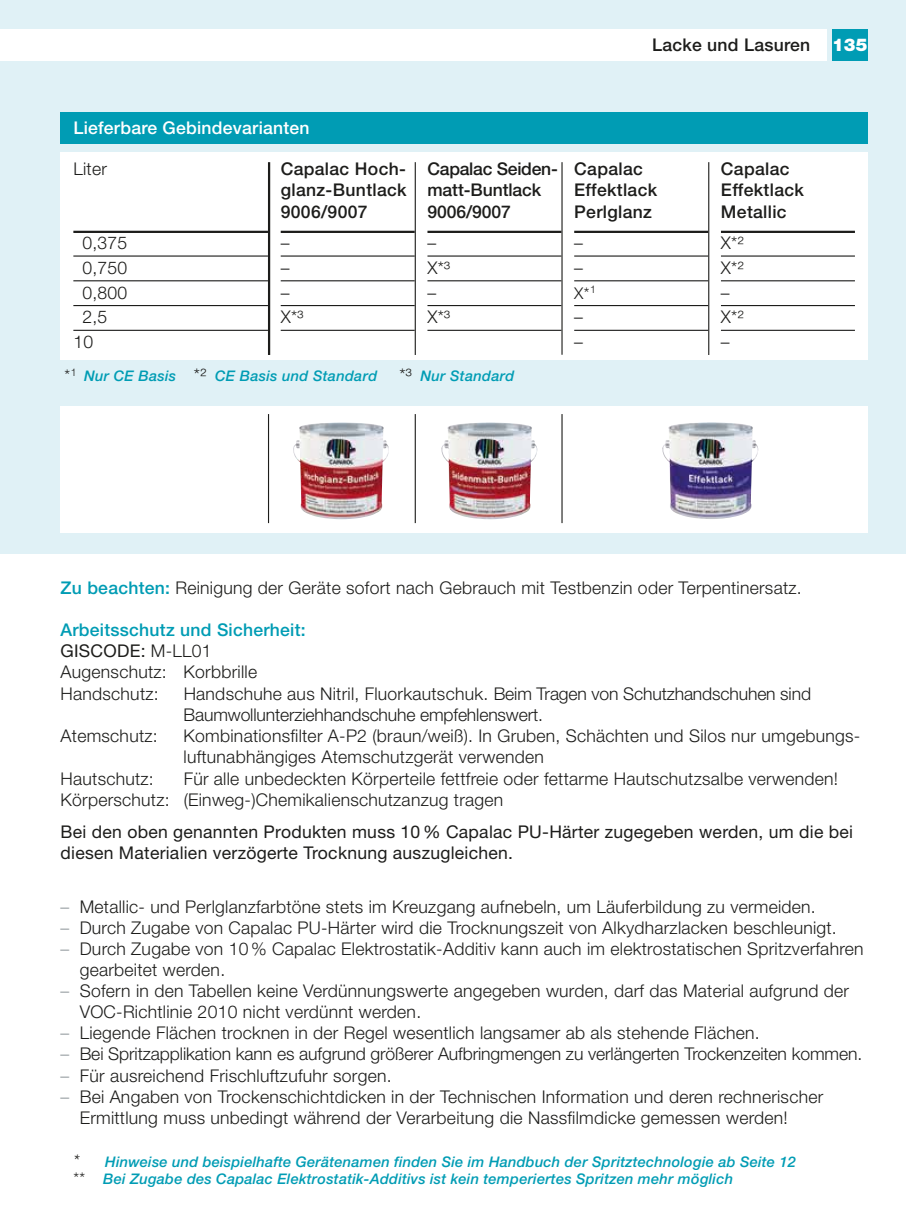
<style>
.page{position:relative;width:906px;height:1225px;background:#fff}
.page>*{position:absolute;margin:0;border:0;box-sizing:border-box;transform-origin:0 0}
.t1{font:300 17.55px/24.8px "Helvetica Neue LT";letter-spacing:.015em;color:#1d1d1b}
.t2{font:17.55px/21.2px "Helvetica Neue LT";letter-spacing:.015em;color:#1d1d1b}
.t3{font:300 17.55px/21.2px "Helvetica Neue LT";letter-spacing:-.01em;color:#1d1d1b}
.t4{font:500 17.55px/21.4px "Helvetica Neue LT";letter-spacing:.02em;color:#1d1d1b}
.t5{font:300 17.55px "Helvetica Neue LT";letter-spacing:-.005em;color:#1d1d1b}
.t6{font:500 17.55px/21.4px "Helvetica Neue LT";letter-spacing:-.005em;color:#1d1d1b}
.t7{font:500 17.55px "Helvetica Neue LT";letter-spacing:.015em;color:#fff}
.t8{font:900 17.55px "Helvetica Neue LT";color:#fff}
.t9{font:300 16.2px "Helvetica Neue LT";color:#1d1d1b}
.t10{font:italic 500 14.62px/16.9px "Helvetica Neue LT";letter-spacing:.015em;color:#009cb4}
.s1{font-weight:300;font-style:normal;font-size:16.2px;color:#1d1d1b}
.s2{font-weight:300;font-style:normal;font-size:17.55px;color:#1d1d1b}
.s3{font-weight:500;color:#009cb4}
.s4{font-weight:400}
.s5{color:#91989c}
.s6{font-weight:300;font-size:17.55px;color:#1d1d1b}
</style>
<div class="page">
<div style="left:0;top:0;width:906px;height:553px;background:#e0f1f6"></div>
<div style="left:0;top:29px;width:826px;height:32px;background:#fff"></div>
<div style="left:832px;top:29px;width:35px;height:32px;background:#009cb4"></div>
<div style="left:61px;top:112px;width:806px;height:32px;background:#009cb4"></div>
<div style="left:61px;top:406px;width:806px;height:126px;background:#fff"></div>
<hr style="left:561px;top:414px;width:1px;height:109px;background:#1d1d1b">
<hr style="left:268px;top:414px;width:1px;height:109px;background:#1d1d1b">
<img style="left:441px;top:422px;width:96px;height:97px">
<img style="left:662px;top:422px;width:96px;height:97px">
<img style="left:293px;top:422px;width:96px;height:97px">
<hr style="left:415px;top:414px;width:1px;height:109px;background:#1d1d1b">
<div style="left:61px;top:152px;width:806px;height:207px;background:#fff"></div>
<hr style="left:73px;top:231px;width:195px;height:2px;background:#1d1d1b">
<hr style="left:73px;top:255px;width:195px;height:2px;background:#1d1d1b">
<hr style="left:73px;top:280px;width:195px;height:1px;background:#1d1d1b">
<hr style="left:73px;top:305px;width:195px;height:1px;background:#1d1d1b">
<hr style="left:73px;top:330px;width:195px;height:1px;background:#1d1d1b">
<hr style="left:268px;top:162px;width:2px;height:193px;background:#1d1d1b">
<hr style="left:427px;top:231px;width:134px;height:2px;background:#1d1d1b">
<hr style="left:427px;top:255px;width:134px;height:2px;background:#1d1d1b">
<hr style="left:427px;top:280px;width:134px;height:1px;background:#1d1d1b">
<hr style="left:427px;top:305px;width:134px;height:1px;background:#1d1d1b">
<hr style="left:427px;top:330px;width:134px;height:1px;background:#1d1d1b">
<hr style="left:574px;top:231px;width:134px;height:2px;background:#1d1d1b">
<hr style="left:574px;top:255px;width:134px;height:2px;background:#1d1d1b">
<hr style="left:574px;top:280px;width:134px;height:1px;background:#1d1d1b">
<hr style="left:574px;top:305px;width:134px;height:1px;background:#1d1d1b">
<hr style="left:574px;top:330px;width:134px;height:1px;background:#1d1d1b">
<hr style="left:721px;top:231px;width:134px;height:2px;background:#1d1d1b">
<hr style="left:721px;top:255px;width:134px;height:2px;background:#1d1d1b">
<hr style="left:721px;top:280px;width:134px;height:1px;background:#1d1d1b">
<hr style="left:721px;top:305px;width:134px;height:1px;background:#1d1d1b">
<hr style="left:721px;top:330px;width:134px;height:1px;background:#1d1d1b">
<hr style="left:561px;top:162px;width:1px;height:193px;background:#1d1d1b">
<hr style="left:708px;top:162px;width:1px;height:193px;background:#1d1d1b">
<hr style="left:281px;top:231px;width:134px;height:2px;background:#1d1d1b">
<hr style="left:281px;top:255px;width:134px;height:2px;background:#1d1d1b">
<hr style="left:281px;top:280px;width:134px;height:1px;background:#1d1d1b">
<hr style="left:281px;top:305px;width:134px;height:1px;background:#1d1d1b">
<hr style="left:281px;top:330px;width:134px;height:1px;background:#1d1d1b">
<hr style="left:415px;top:162px;width:1px;height:193px;background:#1d1d1b">
<p class="t4" style="left:652px;top:34px;width:160px">Lacke und Lasuren</p>
<p class="t8" style="left:832px;top:35px;width:37px">135</p>
<p class="t7" style="left:73px;top:118px;width:238px">Lieferbare Gebindevarianten</p>
<p class="t1" style="left:73px;top:156px;width:35px">Liter</p>
<p class="t4" style="left:281px;top:158px;width:127px;text-align:justify">Capalac Hoch&shy;glanz-Buntlack 9006/9007</p>
<p class="t1" style="left:281px;top:230px;width:24px">–<br>–<br>–<br>X*³</p>
<p class="t1" style="left:82px;top:230px;width:46px">0,375</p>
<p class="t1" style="left:82px;top:255px;width:46px">0,750</p>
<p class="t1" style="left:82px;top:280px;width:46px">0,800</p>
<p class="t1" style="left:82px;top:304px;width:26px">2,5</p>
<p class="t1" style="left:73px;top:329px;width:21px">10</p>
<p class="t6" style="left:427px;top:158px;width:132px">Capalac Seiden - matt-Buntlack<br>9006/9007</p>
<p class="t1" style="left:427px;top:230px;width:24px">–<br>X*³ –<br>X*³</p>
<p class="t10" style="left:65px;top:367px;width:314px"><span class="s1">*</span><sup>1</sup> Nur CE Basis <span class="s2">*²</span> CE Basis und Standard</p>
<p class="t10" style="left:399px;top:367px;width:116px"><span class="s2">*³</span> Nur Standard</p>
<p class="t4" style="left:574px;top:158px;width:85px">Capalac<br>Effektlack<br>Perlglanz</p>
<p class="t1" style="left:574px;top:230px;width:10px">– –</p>
<p class="t9" style="left:574px;top:283px;width:23px">X*<sup>1</sup></p>
<p class="t1" style="left:574px;top:304px;width:10px">– –</p>
<p class="t4" style="left:721px;top:158px;width:85px">Capalac<br>Effektlack<br>Metallic</p>
<p class="t1" style="left:721px;top:230px;width:24px">X*²<br>X*² –<br>X*² –</p>
<p class="t1" style="left:61px;top:574px;width:742px"><span class="s3">Zu beachten:</span> Reinigung der Geräte sofort nach Gebrauch mit Testbenzin oder Terpentinersatz.</p>
<p class="t1" style="left:61px;top:619px;width:247px;line-height:21.2px"><span class="s3">Arbeitsschutz und Sicherheit:<br></span><span class="s4">GISCODE:</span> M-LL01<br>Augenschutz: Korbbrille<br>Handschutz:</p>
<p class="t3" style="left:183px;top:682px;width:629px">Handschuhe aus Nitril, Fluorkautschuk. Beim Tragen von Schutzhandschuhen sind<br>Baumwollunterziehhandschuhe empfehlenswert.</p>
<p class="t1" style="left:61px;top:723px;width:99px">Atemschutz:</p>
<p class="t1" style="left:183px;top:725px;width:678px;line-height:21.2px">Kombinationsfilter A-P2 (braun/weiß). In Gruben, Schächten und Silos nur umgebungs&shy;luftunabhängiges Atemschutzgerät verwenden</p>
<p class="t1" style="left:61px;top:765px;width:95px">Hautschutz:</p>
<p class="t1" style="left:61px;top:767px;width:779px;line-height:21.2px;text-indent:123px">Für alle unbedeckten Körperteile fettfreie oder fettarme Hautschutzsalbe verwenden!<br>Körperschutz: (Einweg-)Chemikalienschutzanzug tragen</p>
<p class="t2" style="left:61px;top:821px;width:794px">Bei den oben genannten Produkten muss 10 % Capalac PU-Härter zugegeben werden, um die bei diesen Materialien verzögerte Trocknung auszugleichen.</p>
<p class="t1" style="left:61px;top:894px;width:757px"><span class="s5">–</span> Metallic- und Perlglanzfarbtöne stets im Kreuzgang aufnebeln, um Läuferbildung zu vermeiden.</p>
<p class="t1" style="left:61px;top:915px;width:777px"><span class="s5">–</span> Durch Zugabe von Capalac PU-Härter wird die Trocknungszeit von Alkydharzlacken beschleunigt.</p>
<p class="t1" style="left:80px;top:938px;width:785px;line-height:21.2px;text-indent:-19px"><span class="s5">–</span> Durch Zugabe von 10 % Capalac Elektrostatik-Additiv kann auch im elektrostatischen Spritzverfahren gearbeitet werden.</p>
<p class="t1" style="left:80px;top:980px;width:771px;line-height:21.2px;text-indent:-19px"><span class="s5">–</span> Sofern in den Tabellen keine Verdünnungswerte angegeben wurden, darf das Material aufgrund der<br>VOC-Richtlinie 2010 nicht verdünnt werden.</p>
<p class="t1" style="left:61px;top:1020px;width:700px"><span class="s5">–</span> Liegende Flächen trocknen in der Regel wesentlich langsamer ab als stehende Flächen.</p>
<p class="t5" style="left:61px;top:1043px;width:803px"><span class="s5">–</span> Bei Spritzapplikation kann es aufgrund größerer Aufbringmengen zu verlängerten Trockenzeiten kommen.</p>
<p class="t1" style="left:61px;top:1062px;width:332px"><span class="s5">–</span> Für ausreichend Frischluftzufuhr sorgen.</p>
<p class="t1" style="left:80px;top:1085px;width:745px;line-height:21.2px;text-indent:-19px"><span class="s5">–</span> Bei Angaben von Trockenschichtdicken in der Technischen Information und deren rechnerischer<br>Ermittlung muss unbedingt während der Verarbeitung die Nassfilmdicke gemessen werden!</p>
<p class="t10" style="left:73px;top:1152px;width:724px"><span class="s6">*</span> Hinweise und beispielhafte Gerätenamen finden Sie im Handbuch der Spritztechnologie ab Seite 12 <span class="s1">**</span> Bei Zugabe des Capalac Elektrostatik-Additivs ist kein temperiertes Spritzen mehr möglich</p>
</div>
